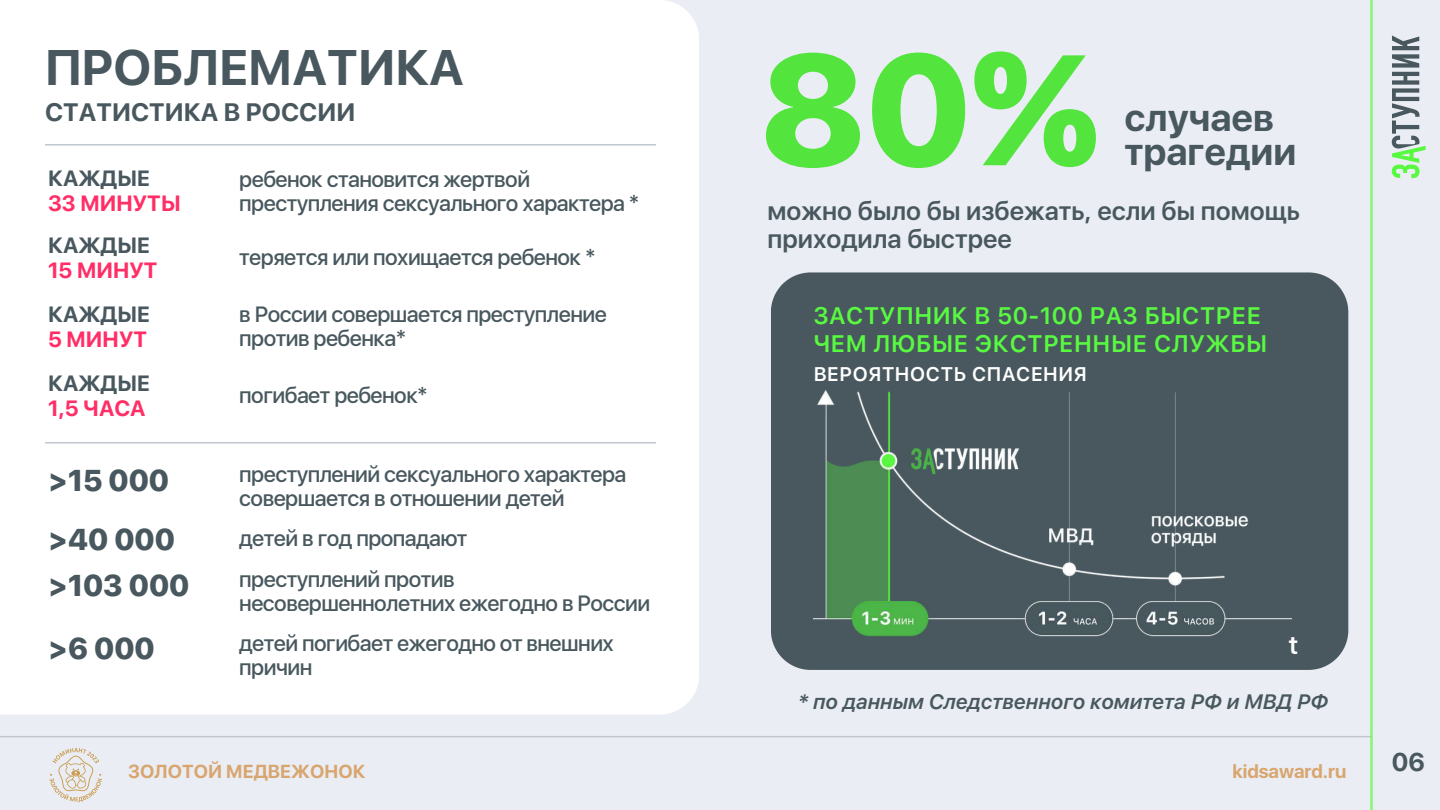
<style>
.page{position:relative;width:1440px;height:810px;background:#eaeef4}
.page>*{position:absolute;margin:0;border:0;box-sizing:border-box;transform-origin:0 0}
.t1{font:800 156px "SFUI Display";color:#53e43d}
.t2{font:700 49.6px "SFUI Display";color:#48585e}
.t3{font:700 37.4px/33.8px "SFUI Display";color:#48585e}
.t4{font:800 30px/45.4px "SFUI Display";color:#48585e}
.t5{font:600 25.6px/28.5px "SFUI Display";color:#48585e}
.t6{font:700 25.5px "SFUI Display";color:#48585e}
.t7{font:600 25.4px "SFUI Text";color:#fff}
.t8{font:700 25.1px "SFUI Display";color:#48585e}
.t9{font:600 23.8px/28.1px "SFUI Text";color:#59f941}
.t10{font:500 22px/24px "SFUI Display";letter-spacing:-.025em;color:#48585e}
.t11{font:700 22px "SFUI Display";color:#ff2e66}
.t12{font:700 22px "SFUI Display";color:#48585e}
.t13{font:italic 600 20.8px "SFUI Text";letter-spacing:-.025em;color:#48585e}
.t14{font:600 19.7px "SFUI Text";color:#fff}
.t15{font:700 18.7px "SFUI Display";color:#d9a56f}
</style>
<div class="page">
<div style="left:0;top:0;width:699px;height:715px;background:#fff"></div>
<div style="left:771px;top:272px;width:577px;height:398px;background:#48585e"></div>
<img style="left:813px;top:391px;width:479px;height:246px">
<hr style="left:0;top:736px;width:1372px;height:1px;background:#c1c7cf">
<hr style="left:1370px;top:0;width:3px;height:810px;background:#59f941">
<svg style="left:1392px;top:35px;width:34px;height:143px"></svg>
<hr style="left:45px;top:144px;width:611px;height:2px;background:#c1c7cf">
<hr style="left:45px;top:442px;width:611px;height:2px;background:#c1c7cf">
<svg style="left:50px;top:748px;width:52px;height:54px"></svg>
<h2 class="t2" style="left:45px;top:38px;width:420px">ПРОБЛЕМАТИКА</h2>
<p class="t8" style="left:45px;top:97px;width:312px">СТАТИСТИКА В РОССИИ</p>
<p class="t12" style="left:48px;top:165px;width:103px">КАЖДЫЕ</p>
<p class="t11" style="left:48px;top:190px;width:134px">33 МИНУТЫ</p>
<p class="t12" style="left:48px;top:232px;width:103px">КАЖДЫЕ</p>
<p class="t11" style="left:48px;top:257px;width:111px">15 МИНУТ</p>
<p class="t12" style="left:48px;top:301px;width:103px">КАЖДЫЕ</p>
<p class="t11" style="left:48px;top:326px;width:101px">5 МИНУТ</p>
<p class="t12" style="left:48px;top:370px;width:103px">КАЖДЫЕ</p>
<p class="t11" style="left:48px;top:395px;width:99px">1,5 ЧАСА</p>
<p class="t10" style="left:239px;top:167px;width:402px">ребенок становится жертвой преступления сексуального характера *</p>
<p class="t10" style="left:239px;top:245px;width:358px">теряется или похищается ребенок *</p>
<p class="t10" style="left:239px;top:302px;width:369px">в России совершается преступление против ребенка*</p>
<p class="t10" style="left:239px;top:383px;width:190px">погибает ребенок*</p>
<h3 class="t4" style="left:48px;top:457px;width:123px">&gt;15 000</h3>
<p class="t10" style="left:239px;top:462px;width:389px">преступлений сексуального характера совершается в отношении детей</p>
<h3 class="t4" style="left:48px;top:517px;width:143px">&gt;40 000 &gt;103 000</h3>
<h3 class="t4" style="left:48px;top:625px;width:108px">&gt;6 000</h3>
<p class="t10" style="left:239px;top:518px;width:230px;line-height:40.5px">детей в год пропадают преступлений против</p>
<p class="t10" style="left:239px;top:583px;width:413px;line-height:40.3px">несовершеннолетних ежегодно в России детей погибает ежегодно от внешних</p>
<p class="t10" style="left:239px;top:655px;width:75px">причин</p>
<h1 class="t1" style="left:760px;top:17px;width:341px">80%</h1>
<p class="t5" style="left:767px;top:196px;width:534px">можно было бы избежать, если бы помощь приходила быстрее</p>
<h3 class="t3" style="left:1124px;top:101px;width:173px">случаев трагедии</h3>
<p class="t9" style="left:813px;top:301px;width:456px">ЗАСТУПНИК В 50-100 РАЗ БЫСТРЕЕ<br>ЧЕМ ЛЮБЫЕ ЭКСТРЕННЫЕ СЛУЖБЫ</p>
<p class="t14" style="left:813px;top:362px;width:275px">ВЕРОЯТНОСТЬ СПАСЕНИЯ</p>
<p class="t7" style="left:1288px;top:630px;width:12px">t</p>
<p class="t13" style="left:798px;top:689px;width:532px">* по данным Следственного комитета РФ и МВД РФ</p>
<p class="t15" style="left:128px;top:761px;width:239px">ЗОЛОТОЙ МЕДВЕЖОНОК</p>
<p class="t15" style="left:1232px;top:760px;width:115px">kidsaward.ru</p>
<p class="t6" style="left:1392px;top:747px;width:35px">06</p>
</div>
